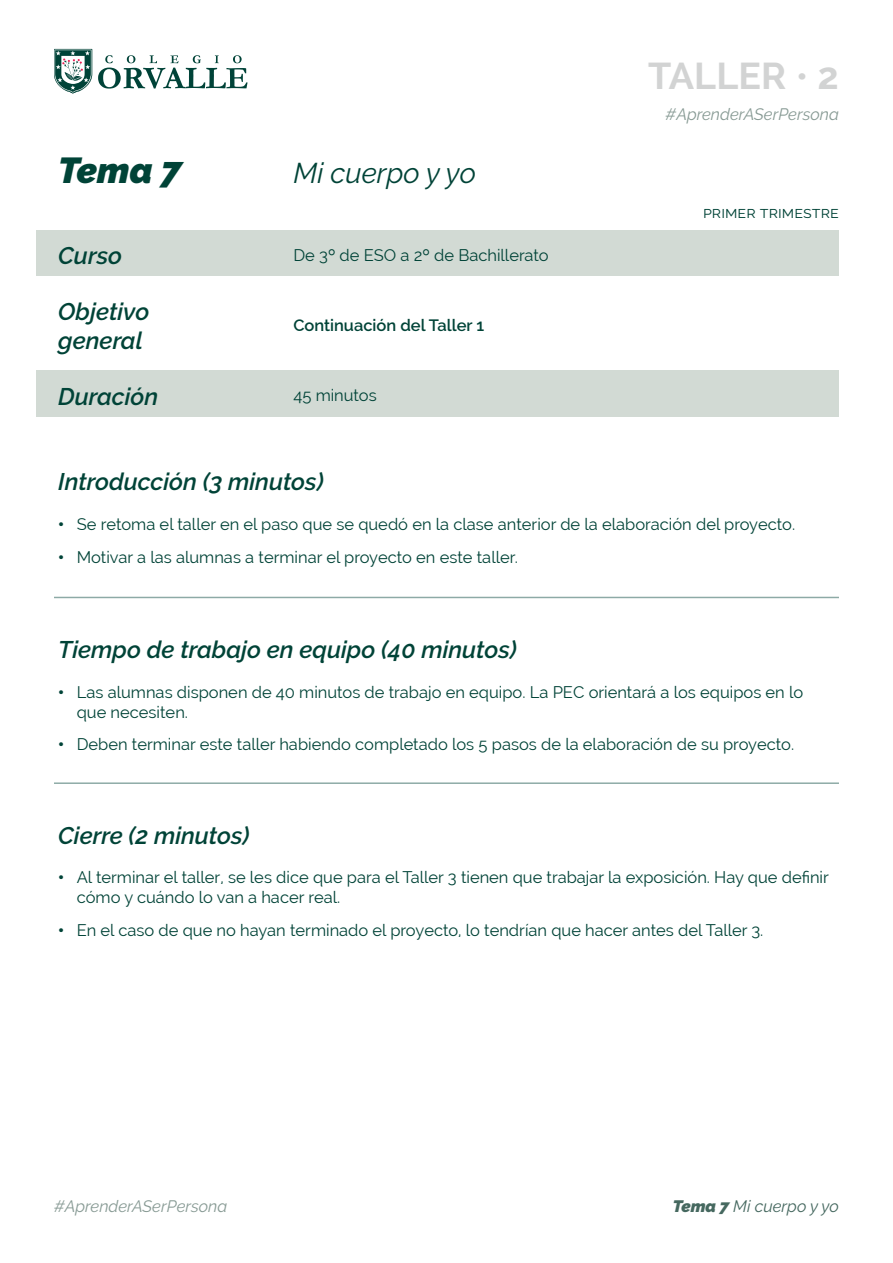
<style>
.page{position:relative;width:893px;height:1263px;background:#fff}
.page>*{position:absolute;margin:0;border:0;box-sizing:border-box;transform-origin:0 0}
.t1{font:700 37.5px "Raleway";color:#d2d3d3}
.t2{font:italic 900 36px "Raleway";color:#004337}
.t3{font:italic 28.5px "Raleway";color:#004337}
.t4{font:italic 600 24px/28.8px "Raleway";color:#004337}
.t5{font:16.5px/19.8px "Raleway";color:#004337}
.t6{font:italic 16.5px "Raleway";color:#879a94}
.t7{font:600 16.5px "Raleway";color:#004337}
.t8{font:italic 16.5px "Raleway";color:#45685f}
.s1{font-weight:400}
.s2{font-weight:900}
</style>
<div class="page">
<svg style="left:98px;top:55px;width:150px;height:34px"></svg>
<svg style="left:54px;top:49px;width:38px;height:45px"></svg>
<div style="left:37px;top:230px;width:802px;height:46px;background:#d2dad4"></div>
<div style="left:37px;top:370px;width:802px;height:47px;background:#d2dad4"></div>
<hr style="left:54px;top:597px;width:785px;height:1px;background:#004338">
<hr style="left:54px;top:782px;width:785px;height:2px;background:#004338">
<h1 class="t1" style="left:648px;top:55px;width:192px">TALLER <span class="s1">•</span> 2</h1>
<h2 class="t2" style="left:58px;top:149px;width:125px">Tema 7</h2>
<h3 class="t4" style="left:58px;top:241px;width:65px">Curso</h3>
<h3 class="t4" style="left:58px;top:297px;width:93px">Objetivo general</h3>
<h3 class="t4" style="left:58px;top:382px;width:101px">Duración</h3>
<h3 class="t3" style="left:293px;top:156px;width:184px">Mi cuerpo y yo</h3>
<p class="t5" style="left:293px;top:245px;width:257px">De 3º de ESO a 2º de Bachillerato</p>
<p class="t7" style="left:293px;top:316px;width:192px">Continuación del Taller 1</p>
<p class="t5" style="left:293px;top:385px;width:85px">45 minutos</p>
<h3 class="t4" style="left:58px;top:467px;width:267px">Introducción (3 minutos)</h3>
<p class="t6" style="left:666px;top:104px;width:175px">#AprenderASerPersona</p>
<p class="t5" style="left:703px;top:202px;width:137px">primer trimestre</p>
<p class="t5" style="left:58px;top:514px;width:738px"><span class="s2">•</span> Se retoma el taller en el paso que se quedó en la clase anterior de la elaboración del proyecto.</p>
<p class="t5" style="left:58px;top:547px;width:461px"><span class="s2">•</span> Motivar a las alumnas a terminar el proyecto en este taller.</p>
<h3 class="t4" style="left:58px;top:635px;width:460px">Tiempo de trabajo en equipo (40 minutos)</h3>
<p class="t5" style="left:77px;top:682px;width:728px;text-indent:-18px"><span class="s2">•</span> Las alumnas disponen de 40 minutos de trabajo en equipo. La PEC orientará a los equipos en lo que necesiten.</p>
<p class="t5" style="left:58px;top:734px;width:737px"><span class="s2">•</span> Deben terminar este taller habiendo completado los 5 pasos de la elaboración de su proyecto.</p>
<h3 class="t4" style="left:58px;top:821px;width:193px">Cierre (2 minutos)</h3>
<p class="t5" style="left:77px;top:867px;width:754px;text-indent:-18px"><span class="s2">•</span> Al terminar el taller, se les dice que para el Taller 3 tienen que trabajar la exposición. Hay que definir cómo y cuándo lo van a hacer real.</p>
<p class="t5" style="left:58px;top:920px;width:707px"><span class="s2">•</span> En el caso de que no hayan terminado el proyecto, lo tendrían que hacer antes del Taller 3.</p>
<p class="t6" style="left:54px;top:1196px;width:175px">#AprenderASerPersona</p>
<p class="t8" style="left:673px;top:1196px;width:168px"><span class="s2">Tema 7</span> Mi cuerpo y yo</p>
</div>
